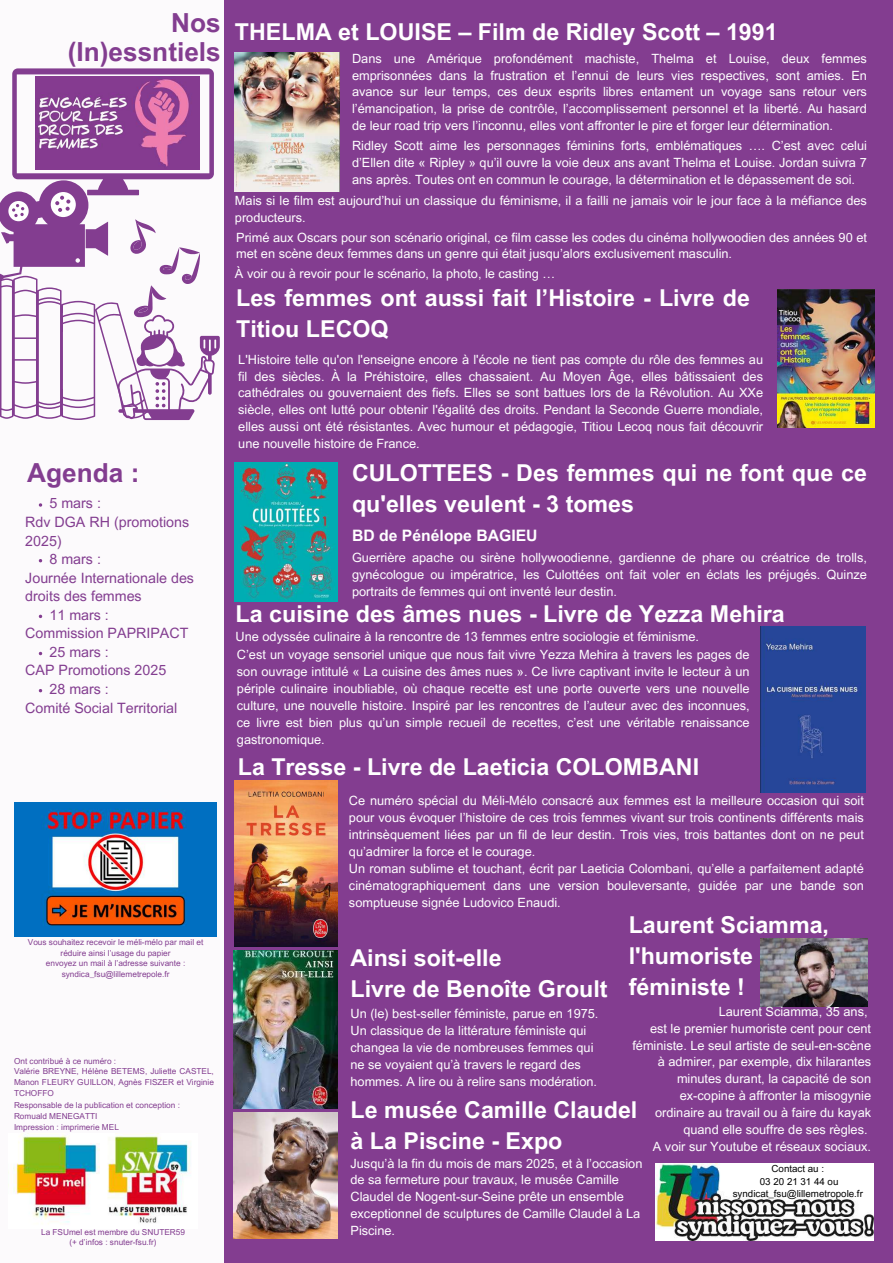
<style>
.page{position:relative;width:893px;height:1263px;background:#833d90}
.page>*{position:absolute;margin:0;border:0;box-sizing:border-box;transform-origin:0 0}
.t1{font:700 26.25px/28.7px "Arial MT Pro";color:#833d90;text-align:right}
.t2{font:700 23.25px/30.9px "Arial MT Pro";color:#fff}
.t3{font:700 15.75px "Arial MT Pro";color:#fff}
.t4{font:14.25px "Arial MT Pro";color:#833d90}
.t5{font:12.75px/16.9px "Arial MT Pro";color:#fff}
.t6{font:9.75px/12.9px "Arial MT Pro";color:#000;text-align:center}
.t7{font:8.25px/10.6px "Arial MT Pro";color:#833d90;text-align:center}
</style>
<div class="page">
<div style="left:0;top:0;width:224px;height:1263px;background:#fcfafc"></div>
<img style="left:13px;top:1133px;width:87px;height:90px">
<img style="left:107px;top:1133px;width:83px;height:90px">
<img style="left:235px;top:53px;width:104px;height:138px">
<img style="left:655px;top:1164px;width:219px;height:76px">
<svg style="left:0;top:68px;width:220px;height:352px"></svg>
<img style="left:778px;top:289px;width:96px;height:139px">
<img style="left:235px;top:463px;width:103px;height:138px">
<img style="left:760px;top:627px;width:105px;height:166px">
<img style="left:235px;top:780px;width:103px;height:167px">
<img style="left:234px;top:1112px;width:103px;height:127px">
<img style="left:14px;top:802px;width:202px;height:135px">
<img style="left:760px;top:938px;width:107px;height:68px">
<img style="left:234px;top:950px;width:103px;height:159px">
<svg style="left:39px;top:503px;width:3px;height:4px"></svg>
<h1 class="t1" style="left:68px;top:12px;width:155px">Nos (In)essntiels</h1>
<h2 class="t2" style="left:235px;top:20px;width:544px">THELMA et LOUISE – Film de Ridley Scott – 1991</h2>
<p class="t5" style="left:352px;top:51px;width:516px;text-align:justify">Dans une Amérique profondément machiste, Thelma et Louise, deux femmes emprisonnées dans la frustration et l’ennui de leurs vies respectives, sont amies. En avance sur leur temps, ces deux esprits libres entament un voyage sans retour vers l’émancipation, la prise de contrôle, l’accomplissement personnel et la liberté. Au hasard de leur road trip vers l’inconnu, elles vont affronter le pire et forger leur détermination.</p>
<h1 class="t1" style="left:27px;top:462px;width:114px">Agenda :</h1>
<p class="t4" style="left:50px;top:498px;width:53px">5 mars :</p>
<p class="t4" style="left:25px;top:517px;width:165px">Rdv DGA RH (promotions</p>
<p class="t4" style="left:25px;top:535px;width:38px">2025)</p>
<p class="t4" style="left:50px;top:554px;width:53px">8 mars :</p>
<p class="t4" style="left:25px;top:572px;width:170px">Journée Internationale des</p>
<p class="t4" style="left:25px;top:591px;width:118px">droits des femmes</p>
<p class="t4" style="left:50px;top:609px;width:61px">11 mars :</p>
<p class="t4" style="left:25px;top:628px;width:165px">Commission PAPRIPACT</p>
<p class="t4" style="left:50px;top:646px;width:61px">25 mars :</p>
<p class="t4" style="left:25px;top:665px;width:142px">CAP Promotions 2025</p>
<p class="t4" style="left:50px;top:684px;width:61px">28 mars :</p>
<p class="t4" style="left:25px;top:702px;width:153px">Comité Social Territorial</p>
<p class="t7" style="left:28px;top:938px;width:177px">Vous souhaitez recevoir le méli-mélo par mail et réduire ainsi l’usage du papier<br>envoyez un mail à l’adresse suivante : syndica_fsu@lillemetrepole.fr</p>
<p class="t7" style="left:14px;top:1056px;width:201px;text-align:left">Ont contribué à ce numéro :<br>Valérie BREYNE, Hélène BETEMS, Juliette CASTEL,<br>Manon FLEURY GUILLON, Agnès FISZER et Virginie<br>TCHOFFO</p>
<p class="t7" style="left:14px;top:1101px;width:167px;text-align:left">Responsable de la publication et conception :<br>Romuald MENEGATTI<br>Impression : imprimerie MEL</p>
<p class="t7" style="left:41px;top:1227px;width:145px">La FSUmel est membre du SNUTER59 (+ d’infos : snuter-fsu.fr)</p>
<p class="t5" style="left:352px;top:139px;width:516px;text-align:justify">Ridley Scott aime les personnages féminins forts, emblématiques …. C’est avec celui d’Ellen dite « Ripley » qu’il ouvre la voie deux ans avant Thelma et Louise. Jordan suivra 7 ans après. Toutes ont en commun le courage, la détermination et le dépassement de soi.</p>
<p class="t5" style="left:235px;top:194px;width:633px">Mais si le film est aujourd’hui un classique du féminisme, il a failli ne jamais voir le jour face à la méfiance des producteurs.</p>
<p class="t5" style="left:236px;top:230px;width:632px">Primé aux Oscars pour son scénario original, ce film casse les codes du cinéma hollywoodien des années 90 et met en scène deux femmes dans un genre qui était jusqu’alors exclusivement masculin.</p>
<p class="t5" style="left:235px;top:267px;width:322px">À voir ou à revoir pour le scénario, la photo, le casting …</p>
<h2 class="t2" style="left:236px;top:286px;width:515px">Les femmes ont aussi fait l’Histoire - Livre de<br>Titiou LECOQ</h2>
<p class="t5" style="left:238px;top:352px;width:526px;text-align:justify">L'Histoire telle qu'on l'enseigne encore à l'école ne tient pas compte du rôle des femmes au fil des siècles. À la Préhistoire, elles chassaient. Au Moyen Âge, elles bâtissaient des cathédrales ou gouvernaient des fiefs. Elles se sont battues lors de la Révolution. Au XXe siècle, elles ont lutté pour obtenir l'égalité des droits. Pendant la Seconde Guerre mondiale, elles aussi ont été résistantes. Avec humour et pédagogie, Titiou Lecoq nous fait découvrir une nouvelle histoire de France.</p>
<h2 class="t2" style="left:352px;top:460px;width:516px">CULOTTEES - Des femmes qui ne font que ce qu'elles veulent - 3 tomes</h2>
<p class="t5" style="left:352px;top:551px;width:516px;text-align:justify">Guerrière apache ou sirène hollywoodienne, gardienne de phare ou créatrice de trolls, gynécologue ou impératrice, les Culottées ont fait voler en éclats les préjugés. Quinze portraits de femmes qui ont inventé leur destin.</p>
<p class="t3" style="left:352px;top:530px;width:187px">BD de Pénélope BAGIEU</p>
<h2 class="t2" style="left:236px;top:602px;width:551px">La cuisine des âmes nues - Livre de Yezza Mehira</h2>
<p class="t5" style="left:236px;top:630px;width:515px">Une odyssée culinaire à la rencontre de 13 femmes entre sociologie et féminisme.<br>C’est un voyage sensoriel unique que nous fait vivre Yezza Mehira à travers les pages de son ouvrage intitulé « La cuisine des âmes nues ». Ce livre captivant invite le lecteur à un périple culinaire inoubliable, où chaque recette est une porte ouverte vers une nouvelle culture, une nouvelle histoire. Inspiré par les rencontres de l’auteur avec des inconnues, ce livre est bien plus qu’un simple recueil de recettes, c’est une véritable renaissance gastronomique.</p>
<h2 class="t2" style="left:238px;top:754px;width:463px">La Tresse - Livre de Laeticia COLOMBANI</h2>
<p class="t5" style="left:349px;top:794px;width:516px">Ce numéro spécial du Méli-Mélo consacré aux femmes est la meilleure occasion qui soit pour vous évoquer l’histoire de ces trois femmes vivant sur trois continents différents mais intrinsèquement liées par un fil de leur destin. Trois vies, trois battantes dont on ne peut qu’admirer la force et le courage.<br>Un roman sublime et touchant, écrit par Laeticia Colombani, qu’elle a parfaitement adapté cinématographiquement dans une version bouleversante, guidée par une bande son somptueuse signée Ludovico Enaudi.</p>
<h2 class="t2" style="left:629px;top:912px;width:202px">Laurent Sciamma, l'humoriste féministe !</h2>
<p class="t5" style="left:632px;top:1004px;width:240px;text-align:right">Laurent Sciamma, 35 ans,<br>est le premier humoriste cent pour cent féministe. Le seul artiste de seul-en-scène à admirer, par exemple, dix hilarantes minutes durant, la capacité de son ex-copine à affronter la misogynie ordinaire au travail ou à faire du kayak quand elle souffre de ses règles.<br>A voir sur Youtube et réseaux sociaux.</p>
<h2 class="t2" style="left:350px;top:945px;width:259px">Ainsi soit-elle<br>Livre de Benoîte Groult</h2>
<p class="t5" style="left:350px;top:1007px;width:249px">Un (le) best-seller féministe, parue en 1975.<br>Un classique de la littérature féministe qui changea la vie de nombreuses femmes qui ne se voyaient qu’à travers le regard des hommes. A lire ou à relire sans modération.</p>
<h2 class="t2" style="left:350px;top:1097px;width:288px">Le musée Camille Claudel à La Piscine - Expo</h2>
<p class="t5" style="left:350px;top:1156px;width:293px">Jusqu’à la fin du mois de mars 2025, et à l’occasion de sa fermeture pour travaux, le musée Camille Claudel de Nogent-sur-Seine prête un ensemble exceptionnel de sculptures de Camille Claudel à La Piscine.</p>
<p class="t6" style="left:732px;top:1163px;width:132px">Contact au :<br>03 20 21 31 44 ou syndicat_fsu@lillemetropole.fr</p>
</div>
